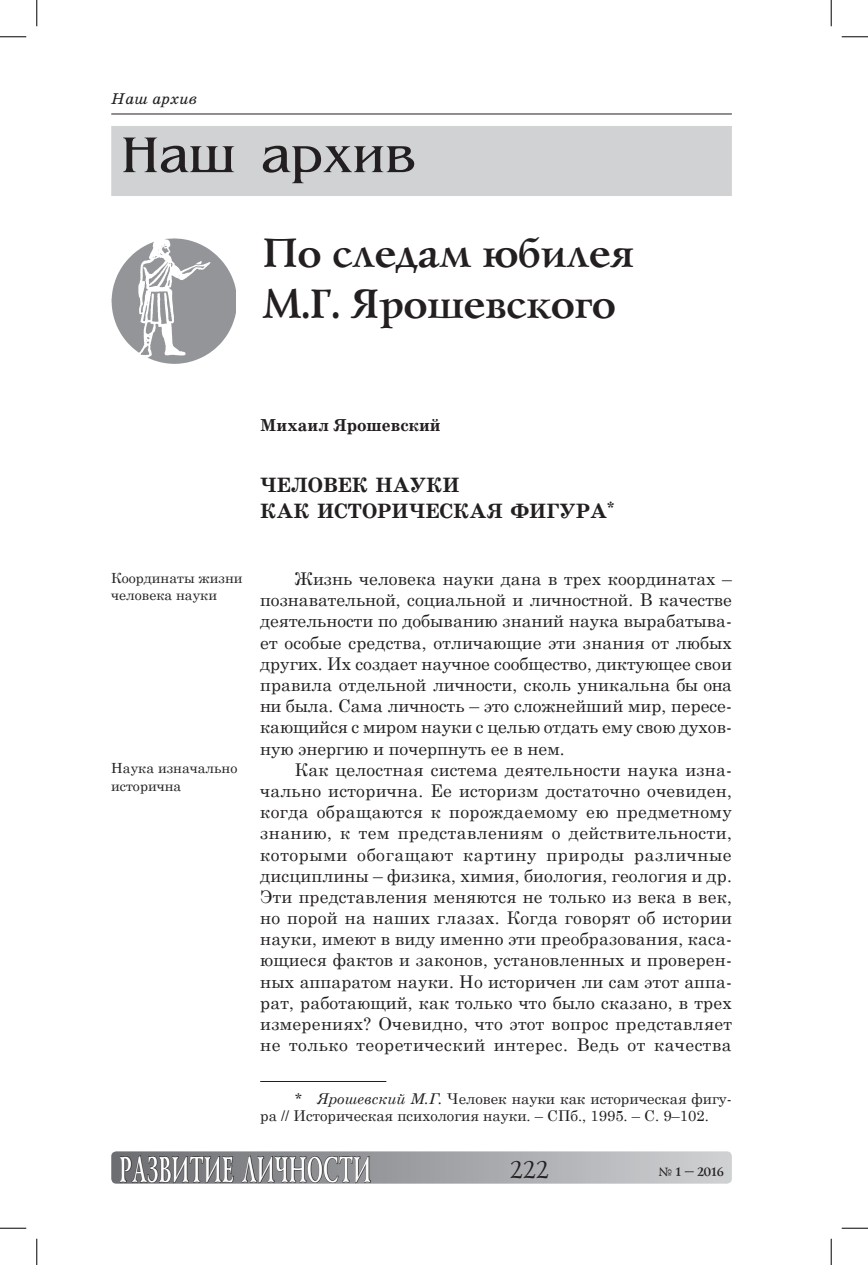
<style>
.page{position:relative;width:868px;height:1265px;background:#fff}
.page>*{position:absolute;margin:0;border:0;box-sizing:border-box;transform-origin:0 0}
.Rubrika_1{font:52.5px "AG Benguiat C";color:#231f20}
.Rubrika_2{font:700 42px/50.4px "Lazurski C";color:#231f20}
.t1{font:700 36.75px "Lazurski C";letter-spacing:.02em;color:#fff;scale:.57 1}
.t2{font:24.5px "Lazurski C";color:#231f20}
.Zag_1_statiya{font:700 21px/26.2px "School Book C";color:#231f20}
.Text{font:17.5px/21.2px "Century Schoolbook";letter-spacing:.01em;color:#231f20;text-align:justify}
.Avtor{font:700 17.5px "School Book C";color:#231f20}
.t3{font:italic 15.75px "School Book C";color:#231f20}
.Snoska{font:14.88px/17.5px "Century Schoolbook";color:#231f20}
.t4{font:14px/17.5px "Century Schoolbook";color:#231f20}
.t5{font:700 12.25px "Lazurski C";color:#231f20}
.s1{font-style:italic}
</style>
<div class="page">
<div style="left:111px;top:1151px;width:620px;height:32px;background:linear-gradient(to right,#6b6d70,#cfd0d3);border-radius:5px"></div>
<svg style="left:120px;top:1154px;width:114px;height:29px;background:#5e5d60"></svg>
<svg style="left:241px;top:1155px;width:129px;height:28px;background:#6e6e70"></svg>
<hr style="left:111px;top:113px;width:620px;height:1px;background:#231f20">
<div style="left:111px;top:126px;width:620px;height:70px;background:#d1d2d4"></div>
<hr style="left:260px;top:1080px;width:126px;height:1px;background:#231f20">
<img style="left:111px;top:238px;width:124px;height:126px">
<svg style="left:0;top:36px;width:26px;height:1px"></svg>
<svg style="left:841px;top:36px;width:26px;height:1px"></svg>
<svg style="left:0;top:1227px;width:26px;height:1px"></svg>
<svg style="left:841px;top:1227px;width:26px;height:1px"></svg>
<svg style="left:36px;top:0;width:1px;height:26px"></svg>
<svg style="left:36px;top:1238px;width:1px;height:26px"></svg>
<svg style="left:830px;top:0;width:1px;height:26px"></svg>
<svg style="left:830px;top:1238px;width:1px;height:26px"></svg>
<p class="t3" style="left:111px;top:89px;width:87px">Наш архив</p>
<p class="Rubrika_1" style="left:121px;top:126px;width:296px">Наш архив</p>
<p class="Rubrika_2" style="left:260px;top:228px;width:373px">По следам юбилея<br>М.Г. Ярошевского</p>
<p class="Avtor" style="left:260px;top:415px;width:182px">Михаил Ярошевский</p>
<p class="Zag_1_statiya" style="left:260px;top:471px;width:355px">ЧЕЛОВЕК НАУКИ<br>КАК ИСТОРИЧЕСКАЯ ФИГУРА<sup>*</sup></p>
<p class="t4" style="left:111px;top:567px;width:133px">Координаты жизни человека науки</p>
<p class="t4" style="left:111px;top:758px;width:128px">Наука изначально исторична</p>
<p class="Text" style="left:260px;top:566px;width:473px;text-indent:35px">Жизнь человека науки дана в трех координатах – познавательной, социальной и личностной. В качестве деятельности по добыванию знаний наука вырабатыва&shy;ет особые средства, отличающие эти знания от любых других. Их создает научное сообщество, диктующее свои правила отдельной личности, сколь уникальна бы она ни была. Сама личность – это сложнейший мир, пересе&shy;кающийся с миром науки с целью отдать ему свою духов&shy;ную энергию и почерпнуть ее в нем.</p>
<p class="Text" style="left:260px;top:757px;width:473px;text-indent:35px">Как целостная система деятельности наука изна&shy;чально исторична. Ее историзм достаточно очевиден, когда обращаются к порождаемому ею предметному знанию, к тем представлениям о действительности, которыми обогащают картину природы различные дисциплины – физика, химия, биология, геология и др.<br>Эти представления меняются не только из века в век, но порой на наших глазах. Когда говорят об истории науки, имеют в виду именно эти преобразования, каса&shy;ющиеся фактов и законов, установленных и проверен&shy;ных аппаратом науки. Но историчен ли сам этот аппа&shy;рат, работающий, как только что было сказано, в трех измерениях? Очевидно, что этот вопрос представляет не только теоретический интерес. Ведь от качества</p>
<p class="Snoska" style="left:260px;top:1088px;width:473px;text-indent:35px">* <span class="s1">Ярошевский М.Г.</span> Человек науки как историческая фигу&shy;ра // Историческая психология науки. – СПб., 1995. – С. 9–102.</p>
<h3 class="t1" style="left:118px;top:1148px;width:442px">РАЗВИТИЕ ЛИЧНОСТИ</h3>
<p class="t2" style="left:508px;top:1154px;width:41px">222</p>
<p class="t5" style="left:657px;top:1164px;width:66px">№ 1 – 2016</p>
</div>
